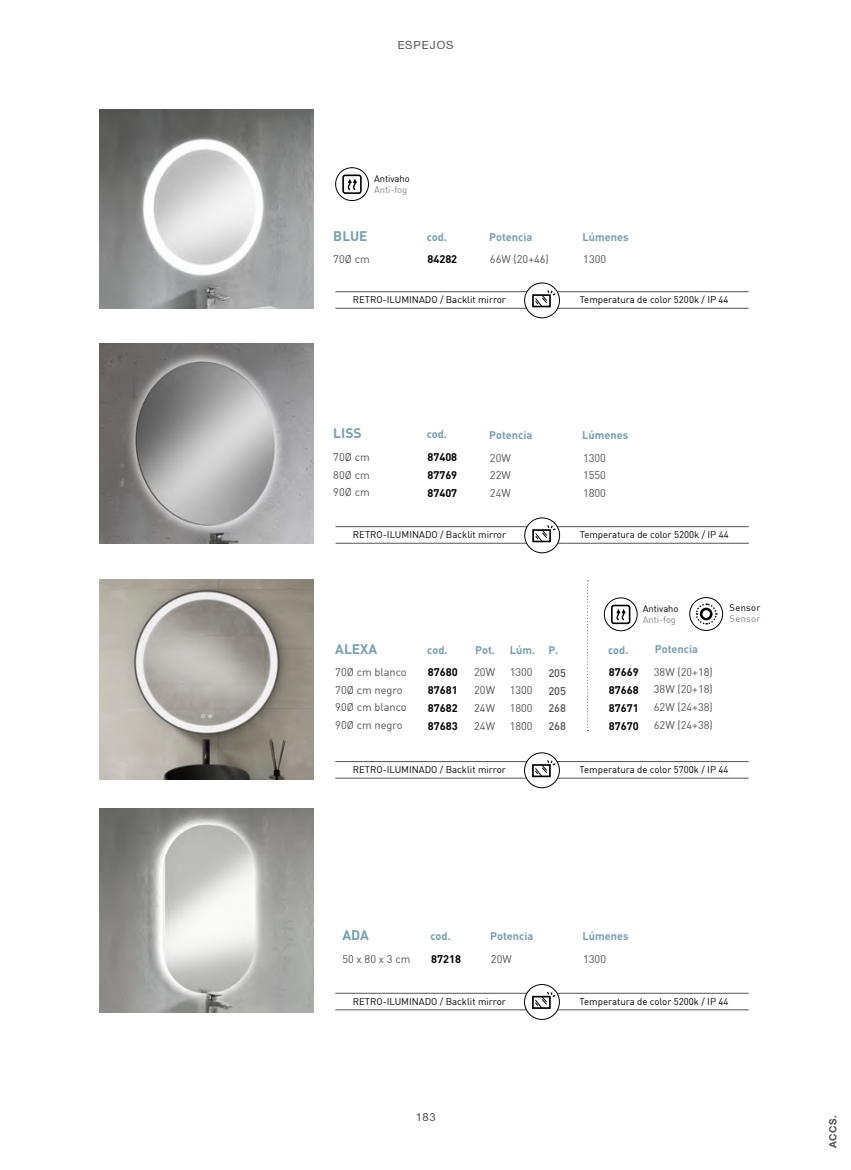
<style>
.page{position:relative;width:851px;height:1170px;background:#fff}
.page>*{position:absolute;margin:0;border:0;box-sizing:border-box;transform-origin:0 0}
.t1{font:700 13.75px "DIN Pro";color:#779faf}
.t2{font:11.25px "Helvetica Neue LT Std";letter-spacing:.09em;color:#535355}
.t3{font:11px/17.9px "DIN";color:#535355;text-align:justify}
.t4{font:700 11px "DIN Pro";color:#779faf}
.t5{font:700 11px/17.9px "DIN Pro";color:#000;text-align:justify}
.t6{font:500 11px/17.9px "DIN";color:#535355;text-align:justify}
.t7{font:700 10px "Helvetica Neue LT Std";color:#535355}
.t8{font:9.62px "DIN";color:#000}
.t9{font:9.38px "DIN";color:#000}
.t10{font:9.38px "DIN";color:#87888a}
.t11{font:9.38px "DIN";letter-spacing:.03em;color:#828385}
</style>
<div class="page">
<img style="left:99px;top:344px;width:214px;height:199px">
<img style="left:99px;top:109px;width:214px;height:199px">
<img style="left:99px;top:808px;width:214px;height:204px">
<img style="left:99px;top:579px;width:214px;height:200px">
<div style="left:335px;top:167px;width:33px;height:34px;border:1px solid #000;border-radius:50%"></div>
<div style="left:342px;top:174px;width:19px;height:20px;border:2px solid #000;border-radius:2px"></div>
<svg style="left:347px;top:179px;width:10px;height:12px"></svg>
<svg style="left:587px;top:580px;width:1px;height:148px"></svg>
<hr style="left:335px;top:291px;width:413px;height:1px;background:#535355">
<hr style="left:335px;top:308px;width:413px;height:1px;background:#535355">
<svg style="left:524px;top:283px;width:35px;height:35px"></svg>
<div style="left:524px;top:283px;width:35px;height:35px;border:1px solid #000;border-radius:50%"></div>
<div style="left:532px;top:294px;width:18px;height:13px;border:2px solid #000"></div>
<svg style="left:534px;top:290px;width:21px;height:17px"></svg>
<hr style="left:335px;top:526px;width:413px;height:1px;background:#535355">
<hr style="left:335px;top:543px;width:413px;height:1px;background:#535355">
<div style="left:524px;top:518px;width:35px;height:34px;background:#fff;border-radius:50%"></div>
<div style="left:524px;top:517px;width:35px;height:36px;border:1px solid #000;border-radius:50%"></div>
<div style="left:532px;top:529px;width:19px;height:13px;border:2px solid #000"></div>
<svg style="left:534px;top:525px;width:21px;height:17px"></svg>
<hr style="left:335px;top:761px;width:413px;height:1px;background:#535355">
<hr style="left:335px;top:777px;width:413px;height:1px;background:#535355">
<svg style="left:524px;top:752px;width:35px;height:35px"></svg>
<div style="left:524px;top:752px;width:35px;height:35px;border:1px solid #000;border-radius:50%"></div>
<div style="left:532px;top:764px;width:18px;height:13px;border:2px solid #000"></div>
<svg style="left:534px;top:760px;width:21px;height:17px"></svg>
<hr style="left:335px;top:992px;width:413px;height:1px;background:#535355">
<hr style="left:335px;top:1009px;width:413px;height:1px;background:#535355">
<div style="left:524px;top:984px;width:35px;height:35px;background:#fff;border-radius:50%"></div>
<div style="left:524px;top:984px;width:35px;height:35px;border:1px solid #000;border-radius:50%"></div>
<div style="left:532px;top:995px;width:18px;height:13px;border:2px solid #000"></div>
<svg style="left:534px;top:991px;width:21px;height:17px"></svg>
<div style="left:689px;top:597px;width:33px;height:33px;border:1px solid #000;border-radius:50%"></div>
<svg style="left:694px;top:602px;width:23px;height:23px"></svg>
<div style="left:604px;top:597px;width:33px;height:34px;border:1px solid #000;border-radius:50%"></div>
<div style="left:611px;top:604px;width:19px;height:20px;border:2px solid #000;border-radius:2px"></div>
<svg style="left:616px;top:609px;width:9px;height:12px"></svg>
<p class="t2" style="left:397px;top:38px;width:58px">ESPEJOS</p>
<p class="t9" style="left:374px;top:172px;width:37px">Antivaho</p>
<p class="t10" style="left:374px;top:183px;width:35px">Anti-fog</p>
<h1 class="t1" style="left:333px;top:226px;width:36px">BLUE</h1>
<p class="t4" style="left:426px;top:229px;width:22px">cod.</p>
<p class="t4" style="left:489px;top:229px;width:45px">Potencia</p>
<p class="t4" style="left:582px;top:229px;width:48px">Lúmenes</p>
<p class="t3" style="left:333px;top:250px;width:38px">70Ø cm</p>
<p class="t5" style="left:427px;top:250px;width:31px">84282</p>
<p class="t3" style="left:490px;top:250px;width:60px">66W (20+46)</p>
<p class="t3" style="left:583px;top:250px;width:24px">1300</p>
<p class="t8" style="left:353px;top:294px;width:155px">RETRO-ILUMINADO / Backlit mirror</p>
<p class="t8" style="left:579px;top:294px;width:150px">Temperatura de color 5200k / IP 44</p>
<h1 class="t1" style="left:333px;top:424px;width:30px">LISS</h1>
<p class="t4" style="left:426px;top:427px;width:22px">cod.</p>
<p class="t4" style="left:489px;top:428px;width:45px">Potencia</p>
<p class="t4" style="left:582px;top:428px;width:48px">Lúmenes</p>
<p class="t3" style="left:333px;top:447px;width:38px">70Ø cm 80Ø cm 90Ø cm</p>
<p class="t5" style="left:427px;top:447px;width:31px">87408<br>87769<br>87407</p>
<p class="t3" style="left:490px;top:448px;width:22px">20W 22W 24W</p>
<p class="t3" style="left:583px;top:448px;width:24px">1300<br>1550<br>1800</p>
<p class="t8" style="left:353px;top:528px;width:155px">RETRO-ILUMINADO / Backlit mirror</p>
<p class="t8" style="left:579px;top:528px;width:150px">Temperatura de color 5200k / IP 44</p>
<h1 class="t1" style="left:335px;top:639px;width:44px">ALEXA</h1>
<p class="t3" style="left:335px;top:662px;width:73px;text-align:left">70Ø cm blanco<br>70Ø cm negro<br>90Ø cm blanco<br>90Ø cm negro</p>
<p class="t9" style="left:642px;top:602px;width:37px">Antivaho</p>
<p class="t10" style="left:642px;top:613px;width:35px">Anti-fog</p>
<p class="t4" style="left:427px;top:642px;width:22px">cod.</p>
<p class="t4" style="left:509px;top:642px;width:27px">Lúm.</p>
<p class="t4" style="left:475px;top:642px;width:21px">Pot.</p>
<p class="t4" style="left:654px;top:642px;width:45px">Potencia</p>
<p class="t3" style="left:509px;top:662px;width:24px">1300<br>1300<br>1800<br>1800</p>
<p class="t4" style="left:548px;top:642px;width:12px">P.</p>
<p class="t4" style="left:608px;top:642px;width:22px">cod.</p>
<p class="t3" style="left:653px;top:662px;width:60px">38W (20+18)<br>38W (20+18)<br>62W (24+38)<br>62W (24+38)</p>
<p class="t5" style="left:428px;top:662px;width:31px">87680<br>87681<br>87682<br>87683</p>
<p class="t5" style="left:609px;top:662px;width:31px">87669<br>87668<br>87671<br>87670</p>
<p class="t3" style="left:474px;top:662px;width:22px">20W 20W 24W 24W</p>
<p class="t6" style="left:548px;top:663px;width:19px">205<br>205<br>268<br>268</p>
<p class="t9" style="left:729px;top:602px;width:32px">Sensor</p>
<p class="t11" style="left:729px;top:613px;width:32px">Sensor</p>
<p class="t8" style="left:352px;top:763px;width:155px">RETRO-ILUMINADO / Backlit mirror</p>
<p class="t8" style="left:579px;top:763px;width:150px">Temperatura de color 5700k / IP 44</p>
<h1 class="t1" style="left:342px;top:925px;width:28px">ADA</h1>
<p class="t4" style="left:430px;top:928px;width:22px">cod.</p>
<p class="t4" style="left:490px;top:928px;width:45px">Potencia</p>
<p class="t4" style="left:582px;top:928px;width:48px">Lúmenes</p>
<p class="t3" style="left:342px;top:949px;width:69px">50 x 80 x 3 cm</p>
<p class="t5" style="left:431px;top:949px;width:31px">87218</p>
<p class="t3" style="left:491px;top:949px;width:22px">20W</p>
<p class="t3" style="left:583px;top:949px;width:24px">1300</p>
<p class="t8" style="left:352px;top:995px;width:155px">RETRO-ILUMINADO / Backlit mirror</p>
<p class="t8" style="left:579px;top:995px;width:150px">Temperatura de color 5200k / IP 44</p>
<p class="t2" style="left:415px;top:1110px;width:22px">183</p>
<p class="t7" style="left:826px;top:1147px;width:34px;rotate:-90deg">ACCS.</p>
</div>
